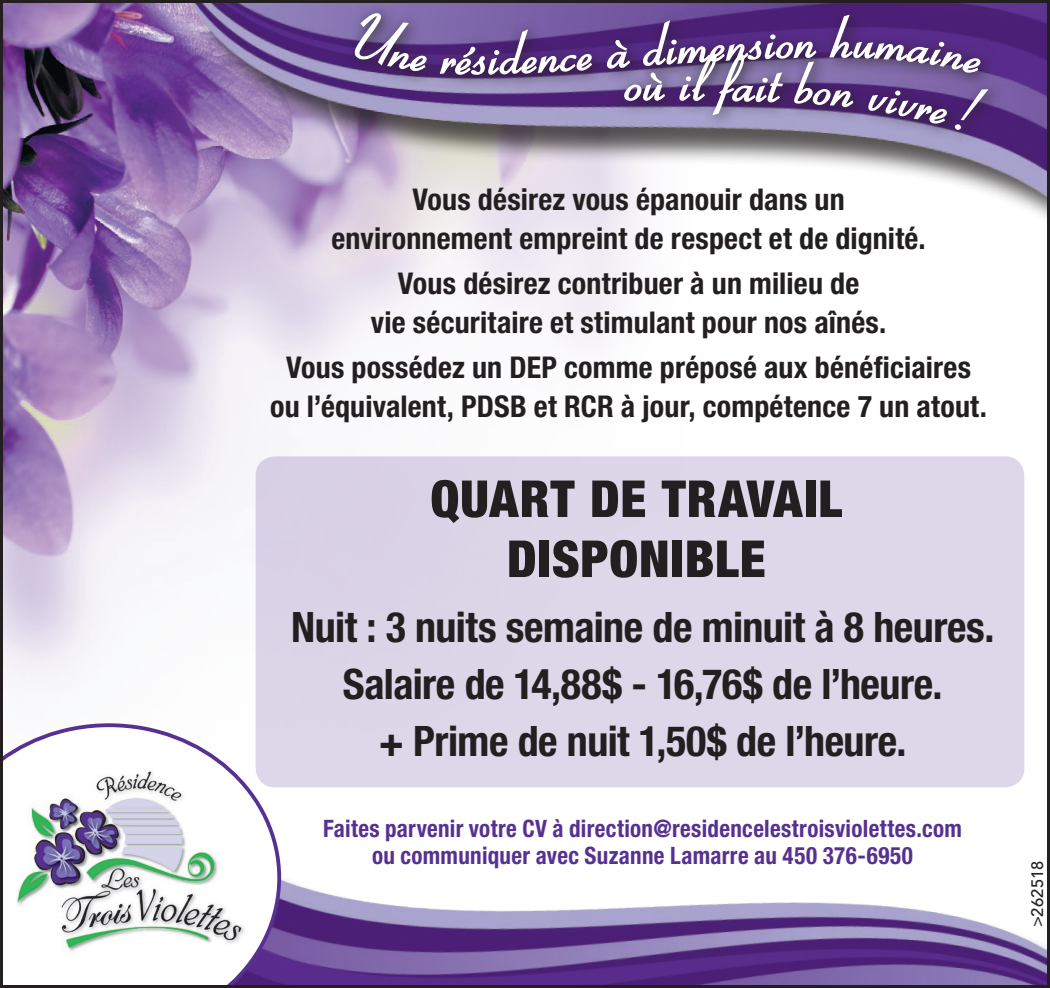
<style>
.page{position:relative;width:1050px;height:988px;background:#fff}
.page>*{position:absolute;margin:0;border:0;box-sizing:border-box;transform-origin:0 0}
.t1{font:65.1px "Coronet LT Std";color:#fff;scale:1.15 1}
.t2{font:900 condensed 51px/60px "Helvetica Neue LT Std";letter-spacing:.015em;color:#231f20;text-align:center}
.t3{font:700 condensed 42px/57px "Helvetica Neue LT Std";letter-spacing:-.01em;color:#231f20;text-align:center}
.t4{font:700 condensed 30px/39px "Helvetica Neue LT Std";letter-spacing:.005em;color:#231f20;text-align:center}
.t5{font:700 condensed 24px/27px "Helvetica Neue LT Std";letter-spacing:.015em;color:#573191;text-align:center;scale:.96 1}
.t6{font:500 16.5px "Avenir LT Std";letter-spacing:.02em;color:#231f20}
</style>
<div class="page">
<img style="left:4px;top:4px;width:705px;height:784px">
<div style="left:194px;top:0;width:856px;height:308px;background:#231f20;opacity:.75"></div>
<img style="left:154px;top:4px;width:892px;height:269px">
<svg style="left:344px;top:4px;width:659px;height:141px;background:#775f99"></svg>
<img style="left:281px;top:873px;width:765px;height:110px">
<svg style="left:4px;top:723px;width:277px;height:260px"></svg>
<img style="left:16px;top:768px;width:228px;height:184px">
<div style="left:257px;top:458px;width:766px;height:327px;background:#ded6e9;border-radius:18px"></div>
<div style="left:256px;top:456px;width:768px;height:331px;border:3px solid #573191;border-radius:18px"></div>
<svg style="left:352px;top:11px;width:75px;height:74px;background:#816e9f"></svg>
<svg style="left:438px;top:28px;width:155px;height:122px;background:#7b6996"></svg>
<svg style="left:608px;top:0;width:382px;height:150px;background:#745d91"></svg>
<h1 class="t1" style="left:472px;top:14px;width:15px">s</h1>
<h1 class="t1" style="left:573px;top:10px;width:117px;rotate:-4deg">eàdim</h1>
<h1 class="t1" style="left:624px;top:40px;width:60px">oùi</h1>
<p class="t4" style="left:332px;top:180px;width:596px">Vous désirez vous épanouir dans un environnement empreint de respect et de dignité.</p>
<p class="t4" style="left:371px;top:264px;width:517px">Vous désirez contribuer à un milieu de<br>vie sécuritaire et stimulant pour nos aînés.</p>
<p class="t4" style="left:270px;top:348px;width:718px">Vous possédez un DEP comme préposé aux bénéficiaires ou l’équivalent, PDSB et RCR à jour, compétence 7 un atout.</p>
<h2 class="t2" style="left:430px;top:468px;width:413px">QUART DE TRAVAIL<br>DISPONIBLE</h2>
<h3 class="t3" style="left:291px;top:597px;width:705px">Nuit : 3 nuits semaine de minuit à 8 heures.<br>Salaire de 14,88$ - 16,76$ de l’heure.<br>+ Prime de nuit 1,50$ de l’heure.</h3>
<p class="t5" style="left:323px;top:814px;width:667px">Faites parvenir votre CV à direction@residencelestroisviolettes.com ou communiquer avec Suzanne Lamarre au 450 376-6950</p>
<p class="t6" style="left:1028px;top:927px;width:67px;rotate:-90deg">&gt;262518</p>
</div>
